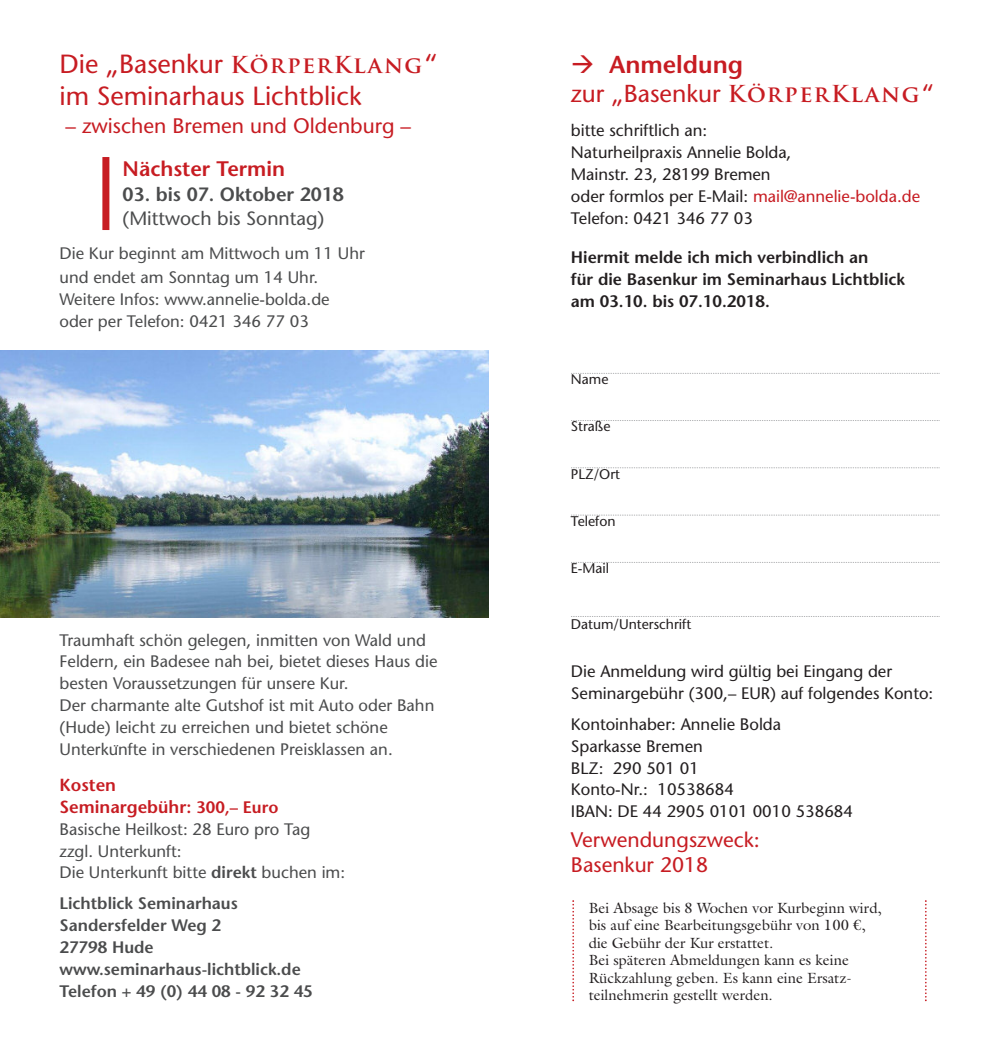
<style>
.page{position:relative;width:993px;height:1042px;background:#fff}
.page>*{position:absolute;margin:0;border:0;box-sizing:border-box;transform-origin:0 0}
.t1{font:26.25px/31.5px "Stone Sans";color:#c71c22}
.t2{font:24.5px/29.4px "Stone Sans";color:#c71c22}
.t3{font:21px/24.5px "Stone Sans";color:#c71c22}
.t4{font:600 21px "Stone Sans";color:#c71c22}
.t5{font:600 19.25px "Stone Sans";color:#4b4c4d}
.t6{font:19.25px "Stone Sans";color:#4b4c4d}
.t7{font:600 17.5px/21.9px "Stone Sans";color:#c71c22}
.t8{font:16.62px/21.9px "Stone Sans";color:#4b4c4d}
.t9{font:16.62px/21.9px "Stone Sans";color:#231f20}
.t10{font:600 16.62px/21.9px "Stone Sans";color:#4b4c4d}
.t11{font:600 16.62px/21.9px "Stone Sans";color:#231f20}
.t12{font:14.88px/17.5px "Galliard Pro";color:#231f20}
.t13{font:14px "Stone Sans";color:#231f20}
.s1{font-family:"Trajan Pro";font-weight:700;font-size:22.75px}
.s2{font-family:"Adobe Hebrew";font-weight:700;font-style:italic}
.s3{font-size:16.62px}
.s4{font-weight:600}
.s5{color:#c71c22}
</style>
<div class="page">
<img style="left:0;top:351px;width:488px;height:266px">
<svg style="left:571px;top:373px;width:368px;height:1px"></svg>
<svg style="left:571px;top:420px;width:368px;height:1px"></svg>
<svg style="left:571px;top:467px;width:368px;height:1px"></svg>
<svg style="left:571px;top:515px;width:368px;height:1px"></svg>
<svg style="left:571px;top:562px;width:368px;height:1px"></svg>
<svg style="left:571px;top:616px;width:368px;height:1px"></svg>
<svg style="left:572px;top:900px;width:2px;height:101px"></svg>
<svg style="left:925px;top:900px;width:1px;height:101px"></svg>
<div style="left:102px;top:157px;width:7px;height:73px;background:#c71c22"></div>
<h1 class="t1" style="left:60px;top:51px;width:379px">Die „Basenkur <span class="s1">KörperKlang</span>“ im Seminarhaus Lichtblick</h1>
<p class="t3" style="left:66px;top:115px;width:347px">– zwischen Bremen und Oldenburg –</p>
<p class="t4" style="left:123px;top:161px;width:164px">Nächster Termin</p>
<p class="t5" style="left:123px;top:187px;width:223px">03. bis 07. Oktober 2018</p>
<p class="t6" style="left:123px;top:211px;width:203px">(Mittwoch bis Sonntag)</p>
<p class="t8" style="left:60px;top:242px;width:307px;line-height:24.5px">Die Kur beginnt am Mittwoch um 11 Uhr und endet am Sonntag um 14 Uhr.</p>
<p class="t8" style="left:60px;top:290px;width:271px">Weitere Infos: www.annelie-bolda.de oder per Telefon: 0421 346 77 03</p>
<p class="t8" style="left:60px;top:630px;width:379px">Traumhaft schön gelegen, inmitten von Wald und Feldern, ein Badesee nah bei, bietet dieses Haus die besten Voraussetzungen für unsere Kur.<br>Der charmante alte Gutshof ist mit Auto oder Bahn (Hude) leicht zu erreichen und bietet schöne Unterku<span class="s2">̈</span>nfte in verschiedenen Preisklassen an.</p>
<p class="t7" style="left:60px;top:775px;width:220px">Kosten<br>Seminargebühr: <span class="s3">300,– Euro</span></p>
<p class="t8" style="left:60px;top:819px;width:287px">Basische Heilkost: 28 Euro pro Tag zzgl. Unterkunft:<br>Die Unterkunft bitte <span class="s4">direkt</span> buchen im:</p>
<p class="t10" style="left:60px;top:894px;width:254px">Lichtblick Seminarhaus<br>Sandersfelder Weg 2<br>27798 Hude www.seminarhaus-lichtblick.de<br>Telefon + 49 (0) 44 08 - 92 32 45</p>
<h2 class="t2" style="left:570px;top:52px;width:364px">→ <span class="s4">Anmeldung<br></span>zur „Basenkur <span class="s1">KörperKlang</span>“</h2>
<p class="t9" style="left:570px;top:121px;width:351px">bitte schriftlich an:<br>Naturheilpraxis Annelie Bolda,<br>Mainstr. 23, 28199 Bremen<br>oder formlos per E-Mail: <span class="s5">mail@annelie-bolda.de<br></span>Telefon: 0421 346 77 03</p>
<p class="t11" style="left:570px;top:248px;width:335px">Hiermit melde ich mich verbindlich an<br>für die Basenkur im Seminarhaus Lichtblick am 03.10. bis 07.10.2018.</p>
<p class="t13" style="left:570px;top:374px;width:39px">Name</p>
<p class="t13" style="left:570px;top:421px;width:41px">Straße</p>
<p class="t13" style="left:570px;top:468px;width:51px">PLZ/Ort</p>
<p class="t13" style="left:570px;top:515px;width:46px">Telefon</p>
<p class="t13" style="left:570px;top:563px;width:40px">E-Mail</p>
<p class="t13" style="left:570px;top:619px;width:122px">Datum/Unterschrift</p>
<p class="t9" style="left:570px;top:662px;width:364px">Die Anmeldung wird gültig bei Eingang der<br>Seminargebühr (300,– EUR) auf folgendes Konto:</p>
<p class="t9" style="left:570px;top:715px;width:283px">Kontoinhaber: Annelie Bolda<br>Sparkasse Bremen<br>BLZ: 290 501 01<br>Konto-Nr.: 10538684<br>IBAN: DE 44 2905 0101 0010 538684</p>
<p class="t3" style="left:570px;top:829px;width:190px">Verwendungszweck:<br>Basenkur 2018</p>
<p class="t12" style="left:588px;top:900px;width:294px">Bei Absage bis 8 Wochen vor Kurbeginn wird, bis auf eine Bearbeitungsgebühr von 100 €, die Gebühr der Kur erstattet.<br>Bei späteren Abmeldungen kann es keine Rückzahlung geben. Es kann eine Ersatz&shy;teilnehmerin gestellt werden.</p>
</div>
